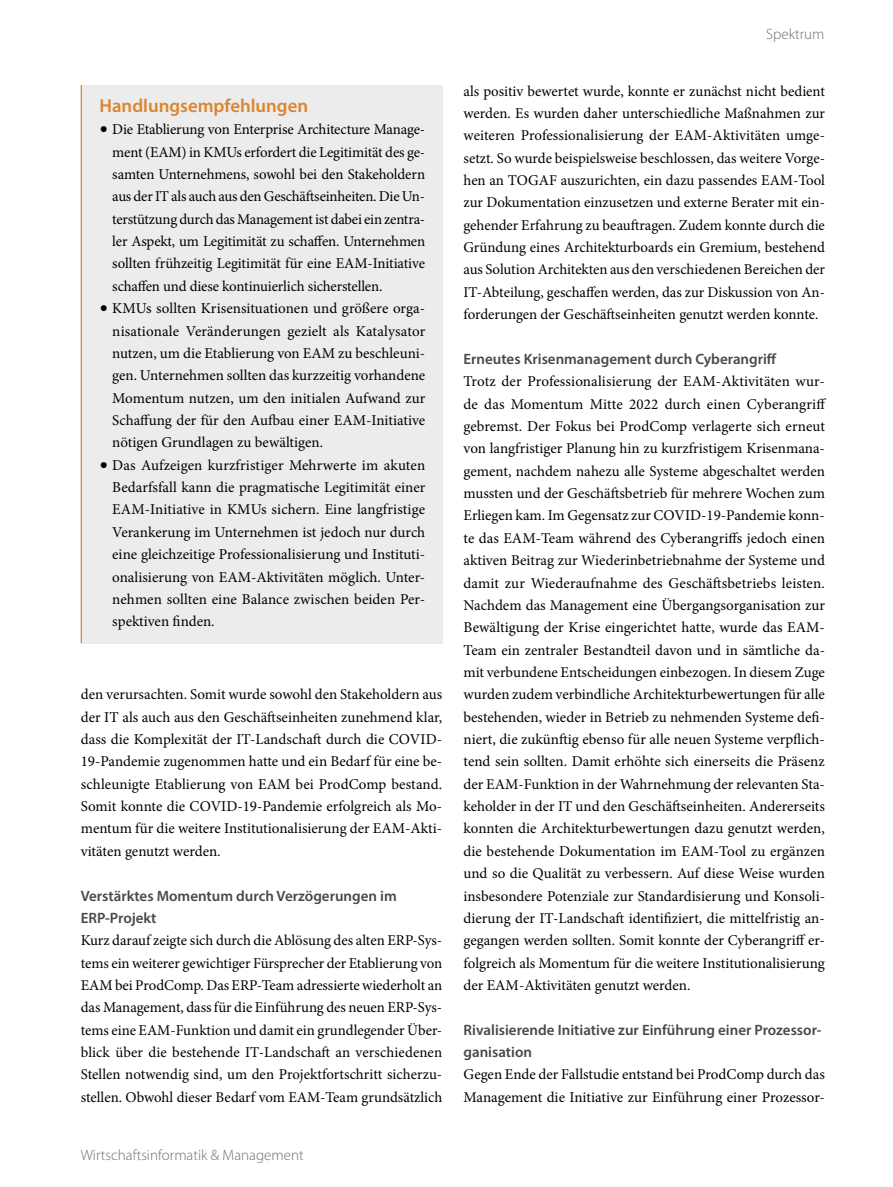
<style>
.page{position:relative;width:893px;height:1187px;background:#fff}
.page>*{position:absolute;margin:0;border:0;box-sizing:border-box;transform-origin:0 0}
.t1{font:600 18.75px "Myriad Pro";color:#db842c}
.t2{font:15px/22.4px "Minion Pro";color:#000;text-align:justify}
.t3{font:600 15px/22.4px "Myriad Pro";color:#484847}
.t4{font:300 15px "Myriad Pro";color:#6e6e6e}
.s1{font-size:22.5px}
</style>
<div class="page">
<div style="left:81px;top:85px;width:361px;height:558px;background:#ececec"></div>
<hr style="left:81px;top:85px;width:1px;height:558px;background:#d46e00">
<p class="t1" style="left:100px;top:94px;width:210px">Handlungsempfehlungen</p>
<p class="t2" style="left:112px;top:118px;width:314px;text-indent:-13px"><span class="s1">•</span> Die Etablierung von Enterprise Architecture Manage&shy;ment (EAM) in KMUs erfordert die Legitimität des ge&shy;samten Unternehmens, sowohl bei den Stakeholdern aus der IT als auch aus den Geschäftseinheiten. Die Un&shy;terstützung durch das Management ist dabei ein zentra&shy;ler Aspekt, um Legitimität zu schaffen. Unternehmen sollten frühzeitig Legitimität für eine EAM-Initiative schaffen und diese kontinuierlich sicherstellen.</p>
<p class="t2" style="left:112px;top:297px;width:314px;text-indent:-13px"><span class="s1">•</span> KMUs sollten Krisensituationen und größere orga&shy;nisationale Veränderungen gezielt als Katalysator nutzen, um die Etablierung von EAM zu beschleuni&shy;gen. Unternehmen sollten das kurzzeitig vorhandene Momentum nutzen, um den initialen Aufwand zur Schaffung der für den Aufbau einer EAM-Initiative nötigen Grundlagen zu bewältigen.</p>
<p class="t2" style="left:112px;top:454px;width:315px;text-indent:-13px"><span class="s1">•</span> Das Aufzeigen kurzfristiger Mehrwerte im akuten Bedarfsfall kann die pragmatische Legitimität einer EAM-Initiative in KMUs sichern. Eine langfristige Verankerung im Unternehmen ist jedoch nur durch eine gleichzeitige Professionalisierung und Instituti&shy;onalisierung von EAM-Aktivitäten möglich. Unter&shy;nehmen sollten eine Balance zwischen beiden Per&shy;spektiven finden.</p>
<p class="t2" style="left:81px;top:683px;width:363px">den verursachten. Somit wurde sowohl den Stakeholdern aus der IT als auch aus den Geschäftseinheiten zunehmend klar, dass die Komplexität der IT-Landschaft durch die COVID-19-Pandemie zugenommen hatte und ein Bedarf für eine be&shy;schleunigte Etablierung von EAM bei ProdComp bestand.<br>Somit konnte die COVID-19-Pandemie erfolgreich als Mo&shy;mentum für die weitere Institutionalisierung der EAM-Akti&shy;vitäten genutzt werden.</p>
<p class="t3" style="left:81px;top:883px;width:317px">Verstärktes Momentum durch Verzögerungen im<br>ERP-Projekt</p>
<p class="t2" style="left:81px;top:929px;width:363px">Kurz darauf zeigte sich durch die Ablösung des alten ERP-Sys&shy;tems ein weiterer gewichtiger Fürsprecher der Etablierung von EAM bei ProdComp. Das ERP-Team adressierte wiederholt an das Management, dass für die Einführung des neuen ERP-Sys&shy;tems eine EAM-Funktion und damit ein grundlegender Über&shy;blick über die bestehende IT-Landschaft an verschiedenen Stellen notwendig sind, um den Projektfortschritt sicherzu&shy;stellen. Obwohl dieser Bedarf vom EAM-Team grundsätzlich</p>
<p class="t4" style="left:81px;top:1145px;width:224px">Wirtschaftsinformatik &amp; Management</p>
<p class="t4" style="left:766px;top:25px;width:60px">Spektrum</p>
<p class="t2" style="left:463px;top:80px;width:363px">als positiv bewertet wurde, konnte er zunächst nicht bedient werden. Es wurden daher unterschiedliche Maßnahmen zur weiteren Professionalisierung der EAM-Aktivitäten umge&shy;setzt. So wurde beispielsweise beschlossen, das weitere Vorge&shy;hen an TOGAF auszurichten, ein dazu passendes EAM-Tool zur Dokumentation einzusetzen und externe Berater mit ein&shy;gehender Erfahrung zu beauftragen. Zudem konnte durch die Gründung eines Architekturboards ein Gremium, bestehend aus Solution Architekten aus den verschiedenen Bereichen der IT-Abteilung, geschaffen werden, das zur Diskussion von An&shy;forderungen der Geschäftseinheiten genutzt werden konnte.</p>
<p class="t3" style="left:463px;top:347px;width:315px">Erneutes Krisenmanagement durch Cyberangriff</p>
<p class="t2" style="left:463px;top:370px;width:364px">Trotz der Professionalisierung der EAM-Aktivitäten wur&shy;de das Momentum Mitte 2022 durch einen Cyberangriff gebremst. Der Fokus bei ProdComp verlagerte sich erneut von langfristiger Planung hin zu kurzfristigem Krisenmana&shy;gement, nachdem nahezu alle Systeme abgeschaltet werden mussten und der Geschäftsbetrieb für mehrere Wochen zum Erliegen kam. Im Gegensatz zur COVID-19-Pandemie konn&shy;te das EAM-Team während des Cyberangriffs jedoch einen aktiven Beitrag zur Wiederinbetriebnahme der Systeme und damit zur Wiederaufnahme des Geschäftsbetriebs leisten.<br>Nachdem das Management eine Übergangsorganisation zur Bewältigung der Krise eingerichtet hatte, wurde das EAM-Team ein zentraler Bestandteil davon und in sämtliche da&shy;mit verbundene Entscheidungen einbezogen. In diesem Zuge wurden zudem verbindliche Architekturbewertungen für alle bestehenden, wieder in Betrieb zu nehmenden Systeme defi&shy;niert, die zukünftig ebenso für alle neuen Systeme verpflich&shy;tend sein sollten. Damit erhöhte sich einerseits die Präsenz der EAM-Funktion in der Wahrnehmung der relevanten Sta&shy;keholder in der IT und den Geschäftseinheiten. Andererseits konnten die Architekturbewertungen dazu genutzt werden, die bestehende Dokumentation im EAM-Tool zu ergänzen und so die Qualität zu verbessern. Auf diese Weise wurden insbesondere Potenziale zur Standardisierung und Konsoli&shy;dierung der IT-Landschaft identifiziert, die mittelfristig an&shy;gegangen werden sollten. Somit konnte der Cyberangriff er&shy;folgreich als Momentum für die weitere Institutionalisierung der EAM-Aktivitäten genutzt werden.</p>
<p class="t3" style="left:463px;top:1018px;width:360px">Rivalisierende Initiative zur Einführung einer Prozessor&shy;ganisation</p>
<p class="t2" style="left:463px;top:1063px;width:363px">Gegen Ende der Fallstudie entstand bei ProdComp durch das<br>Management die Initiative zur Einführung einer Prozessor-</p>
</div>
